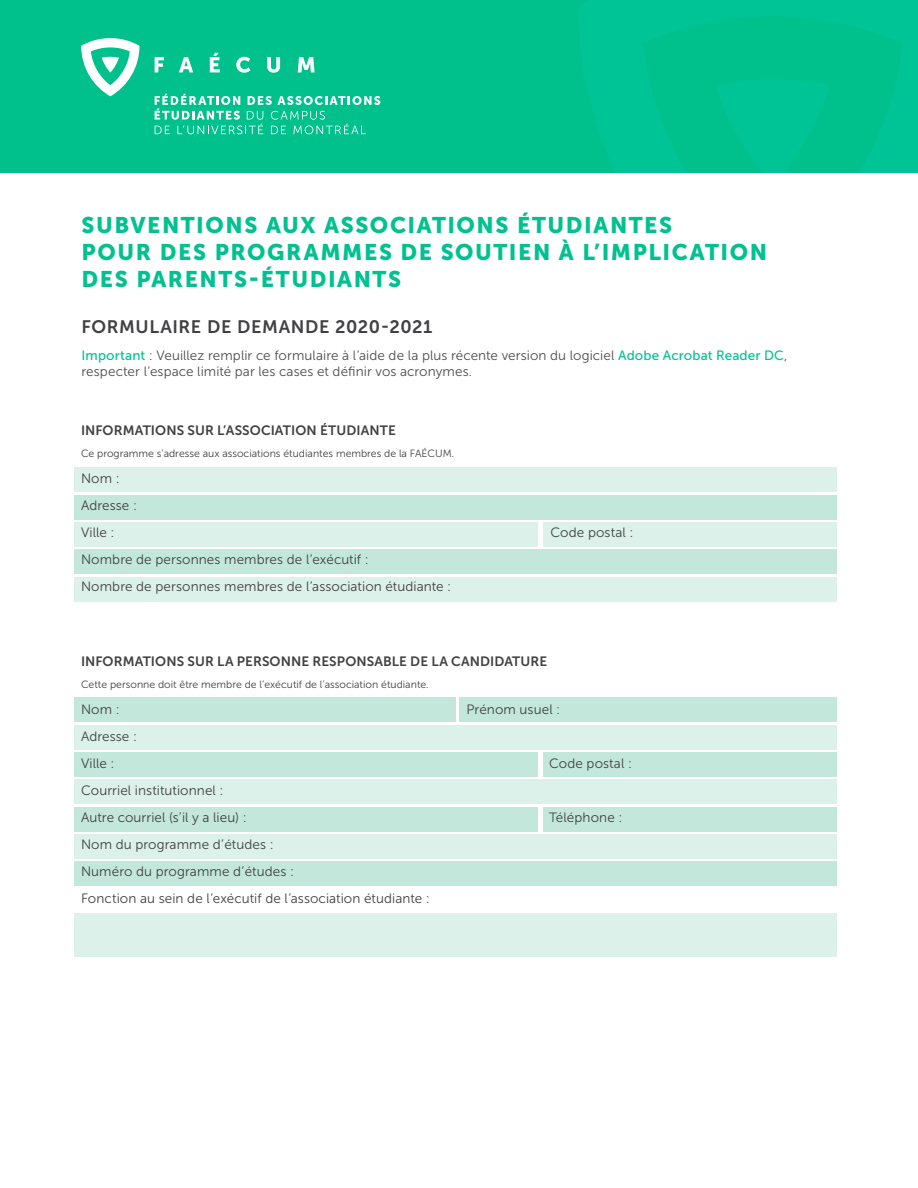
<style>
.page{position:relative;width:918px;height:1188px;background:#fff}
.page>*{position:absolute;margin:0;border:0;box-sizing:border-box;transform-origin:0 0}
.t1{font:22.5px/27px "Museo Sans 900";letter-spacing:.07em;color:#00c18f}
.t2{font:18px "Museo Sans 700";letter-spacing:.03em;color:#414042}
.t3{font:13.5px/27px "Museo Sans 300";letter-spacing:.01em;color:#414042}
.t4{font:13.5px/16.5px "Museo Sans 300";letter-spacing:.005em;color:#4d4d4f}
.t5{font:13.5px "Museo Sans 700";letter-spacing:.01em;color:#414042}
.t6{font:10.5px "Museo Sans 300";color:#414042}
.s1{font-family:"Museo Sans 500";color:#00c292}
</style>
<div class="page">
<div style="left:0;top:0;width:918px;height:172px;background:#00c08b"></div>
<svg style="left:579px;top:0;width:339px;height:172px"></svg>
<svg style="left:716px;top:79px;width:114px;height:93px"></svg>
<svg style="left:155px;top:94px;width:225px;height:40px"></svg>
<svg style="left:155px;top:57px;width:9px;height:15px"></svg>
<svg style="left:179px;top:57px;width:14px;height:15px"></svg>
<svg style="left:210px;top:53px;width:10px;height:19px"></svg>
<svg style="left:236px;top:57px;width:15px;height:16px"></svg>
<svg style="left:267px;top:57px;width:13px;height:16px"></svg>
<svg style="left:298px;top:57px;width:17px;height:15px"></svg>
<svg style="left:81px;top:38px;width:58px;height:58px"></svg>
<div style="left:74px;top:725px;width:763px;height:24px;background:#dbf1e9"></div>
<div style="left:74px;top:780px;width:763px;height:24px;background:#dbf1e9"></div>
<div style="left:74px;top:834px;width:763px;height:25px;background:#dbf1e9"></div>
<div style="left:74px;top:862px;width:763px;height:24px;background:#c3e8db"></div>
<div style="left:74px;top:698px;width:382px;height:24px;background:#c3e8db"></div>
<div style="left:74px;top:752px;width:464px;height:25px;background:#c3e8db"></div>
<div style="left:74px;top:807px;width:464px;height:24px;background:#c3e8db"></div>
<div style="left:459px;top:698px;width:378px;height:24px;background:#c3e8db"></div>
<div style="left:543px;top:752px;width:294px;height:25px;background:#c3e8db"></div>
<div style="left:543px;top:807px;width:294px;height:24px;background:#c3e8db"></div>
<div style="left:74px;top:495px;width:763px;height:24px;background:#c3e8db"></div>
<div style="left:74px;top:550px;width:763px;height:24px;background:#c3e8db"></div>
<div style="left:74px;top:522px;width:464px;height:25px;background:#dbf1e9"></div>
<div style="left:74px;top:468px;width:763px;height:24px;background:#dbf1e9"></div>
<div style="left:74px;top:577px;width:763px;height:24px;background:#dbf1e9"></div>
<div style="left:543px;top:522px;width:294px;height:25px;background:#dbf1e9"></div>
<div style="left:74px;top:913px;width:763px;height:43px;background:#dbf1e9"></div>
<h1 class="t1" style="left:82px;top:211px;width:687px">SUBVENTIONS AUX ASSOCIATIONS ÉTUDIANTES<br>POUR DES PROGRAMMES DE SOUTIEN À L’IMPLICATION<br>DES PARENTS-ÉTUDIANTS</h1>
<h2 class="t2" style="left:82px;top:317px;width:352px">FORMULAIRE DE DEMANDE 2020-2021</h2>
<p class="t4" style="left:82px;top:347px;width:707px"><span class="s1">Important</span> : Veuillez remplir ce formulaire à l’aide de la plus récente version du logiciel <span class="s1">Adobe Acrobat Reader DC</span>, respecter l’espace limité par les cases et définir vos acronymes.</p>
<p class="t5" style="left:81px;top:423px;width:316px">INFORMATIONS SUR L’ASSOCIATION ÉTUDIANTE</p>
<p class="t6" style="left:81px;top:448px;width:375px">Ce programme s’adresse aux associations étudiantes membres de la FAÉCUM.</p>
<p class="t3" style="left:81px;top:465px;width:58px">Nom :<br>Adresse :<br>Ville :</p>
<p class="t3" style="left:81px;top:546px;width:372px">Nombre de personnes membres de l’exécutif :<br>Nombre de personnes membres de l’association étudiante :</p>
<p class="t3" style="left:551px;top:519px;width:85px">Code postal :</p>
<p class="t5" style="left:81px;top:654px;width:468px">INFORMATIONS SUR LA PERSONNE RESPONSABLE DE LA CANDIDATURE</p>
<p class="t6" style="left:81px;top:679px;width:349px">Cette personne doit être membre de l’exécutif de l’association étudiante.</p>
<p class="t3" style="left:81px;top:696px;width:40px">Nom :</p>
<p class="t3" style="left:467px;top:696px;width:95px">Prénom usuel :</p>
<p class="t3" style="left:81px;top:723px;width:58px">Adresse :<br>Ville :</p>
<p class="t3" style="left:549px;top:750px;width:85px">Code postal :</p>
<p class="t3" style="left:81px;top:777px;width:167px">Courriel institutionnel :<br>Autre courriel (s’il y a lieu) :</p>
<p class="t3" style="left:81px;top:831px;width:350px">Nom du programme d’études :<br>Numéro du programme d’études :<br>Fonction au sein de l’exécutif de l’association étudiante :</p>
<p class="t3" style="left:549px;top:804px;width:75px">Téléphone :</p>
</div>
